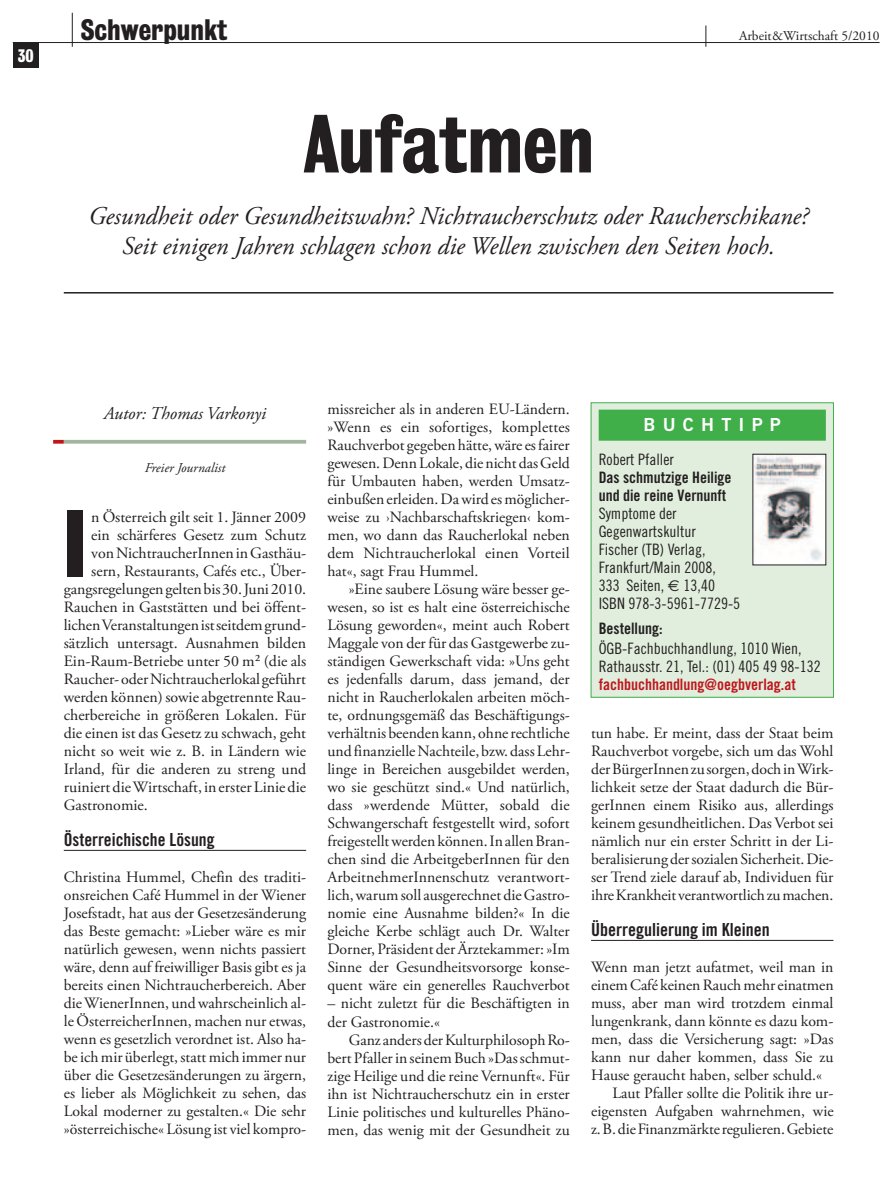
<style>
.page{position:relative;width:893px;height:1191px;background:#fff}
.page>*{position:absolute;margin:0;border:0;box-sizing:border-box;transform-origin:0 0}
.t1{font:86.1px "Bureau Grot Three Seven";color:#231f20}
.t2{font:75px "Bureau Grot Three Seven";color:#231f20}
.t3{font:27px "Bureau Grot Three Seven";color:#231f20}
.t4{font:italic 25.5px/30px "Adobe Garamond Pro";color:#231f20;text-align:center}
.t5{font:18px "Trade Gothic Bold Cond Twenty";color:#231f20}
.t6{font:italic 18px "Adobe Garamond Pro";color:#231f20}
.t7{font:18px "Trade Gothic Bold Two";color:#fff}
.t8{font:16.5px "Bureau Grot Three Seven";color:#fff}
.t9{font:15.75px/18px "Adobe Garamond Pro";color:#231f20;text-align:justify}
.t10{font:15.75px/18px "Trade Gothic Cond Eighteen";color:#231f20}
.t11{font:15.75px/18px "Trade Gothic Bold Cond Twenty";color:#231f20}
.t12{font:15.75px "Trade Gothic Bold Cond Twenty";color:#bf161c}
.t13{font:13.5px "Adobe Garamond Pro";color:#231f20}
.t14{font:italic 13.5px "Adobe Garamond Pro";color:#231f20}
</style>
<div class="page">
<div style="left:13px;top:42px;width:25px;height:26px;background:#231f20"></div>
<hr style="left:13px;top:42px;width:867px;height:1px;background:#231f20">
<hr style="left:72px;top:13px;width:1px;height:34px;background:#231f20">
<svg style="left:705px;top:26px;width:1px;height:21px"></svg>
<hr style="left:64px;top:292px;width:769px;height:1px;background:#231f20">
<hr style="left:64px;top:440px;width:242px;height:3px;background:#a1b59f">
<svg style="left:53px;top:440px;width:11px;height:3px"></svg>
<hr style="left:64px;top:850px;width:242px;height:1px;background:#231f20">
<hr style="left:591px;top:940px;width:242px;height:1px;background:#231f20">
<div style="left:591px;top:403px;width:242px;height:294px;background:#e1eedd"></div>
<div style="left:599px;top:409px;width:227px;height:32px;background:#40ae49"></div>
<div style="left:591px;top:402px;width:243px;height:295px;border:1px solid #40ae49"></div>
<img style="left:755px;top:456px;width:69px;height:107px">
<p class="t8" style="left:18px;top:46px;width:17px">30</p>
<h3 class="t3" style="left:81px;top:15px;width:148px">Schwerpunkt</h3>
<p class="t13" style="left:739px;top:28px;width:142px">Arbeit&amp;Wirtschaft 5/2010</p>
<h2 class="t2" style="left:303px;top:100px;width:292px">Aufatmen</h2>
<h3 class="t4" style="left:88px;top:201px;width:722px">Gesundheit oder Gesundheitswahn? Nichtraucherschutz oder Raucherschikane?<br>Seit einigen Jahren schlagen schon die Wellen zwischen den Seiten hoch.</h3>
<p class="t6" style="left:104px;top:402px;width:164px">Autor: Thomas Varkonyi</p>
<p class="t14" style="left:145px;top:459px;width:82px">Freier Journalist</p>
<h1 class="t1" style="left:64px;top:493px;width:25px">I</h1>
<p class="t9" style="left:91px;top:509px;width:216px">n Österreich gilt seit 1. Jänner 2009</p>
<p class="t9" style="left:91px;top:527px;width:216px">ein schärferes Gesetz zum Schutz</p>
<p class="t9" style="left:91px;top:545px;width:216px">von NichtraucherInnen in Gasthäu-</p>
<p class="t9" style="left:91px;top:563px;width:216px">sern, Restaurants, Cafés etc., Über-</p>
<p class="t9" style="left:64px;top:581px;width:244px">gangsregelungen gelten bis 30. Juni 2010.</p>
<p class="t9" style="left:64px;top:599px;width:244px">Rauchen in Gaststätten und bei öffent-</p>
<p class="t9" style="left:64px;top:617px;width:244px">lichen Veranstaltungen ist seitdem grund-</p>
<p class="t9" style="left:64px;top:635px;width:244px">sätzlich untersagt. Ausnahmen bilden</p>
<p class="t9" style="left:64px;top:653px;width:244px">Ein-Raum-Betriebe unter 50 m² (die als</p>
<p class="t9" style="left:64px;top:671px;width:244px">Raucher- oder Nichtraucherlokal geführt</p>
<p class="t9" style="left:64px;top:689px;width:244px">werden können) sowie abgetrennte Rau-</p>
<p class="t9" style="left:64px;top:707px;width:244px">cherbereiche in größeren Lokalen. Für</p>
<p class="t9" style="left:64px;top:725px;width:244px">die einen ist das Gesetz zu schwach, geht</p>
<p class="t9" style="left:64px;top:743px;width:244px">nicht so weit wie z. B. in Ländern wie</p>
<p class="t9" style="left:64px;top:761px;width:244px">Irland, für die anderen zu streng und</p>
<p class="t9" style="left:64px;top:779px;width:244px">ruiniert die Wirtschaft, in erster Linie die</p>
<p class="t9" style="left:64px;top:797px;width:86px">Gastronomie.</p>
<p class="t5" style="left:64px;top:829px;width:152px">Österreichische Lösung</p>
<p class="t9" style="left:64px;top:869px;width:244px">Christina Hummel, Chefin des traditi&shy;onsreichen Café Hummel in der Wiener Josefstadt, hat aus der Gesetzesänderung das Beste gemacht: »Lieber wäre es mir natürlich gewesen, wenn nichts passiert wäre, denn auf freiwilliger Basis gibt es ja bereits einen Nichtraucherbereich. Aber die WienerInnen, und wahrscheinlich al&shy;le ÖsterreicherInnen, machen nur etwas, wenn es gesetzlich verordnet ist. Also ha&shy;be ich mir überlegt, statt mich immer nur über die Gesetzesänderungen zu ärgern, es lieber als Möglichkeit zu sehen, das Lokal moderner zu gestalten.« Die sehr »österreichische« Lösung ist viel kompro-</p>
<p class="t9" style="left:327px;top:401px;width:244px">missreicher als in anderen EU-Ländern. »Wenn es ein sofortiges, komplettes Rauchverbot gegeben hätte, wäre es fairer gewesen. Denn Lokale, die nicht das Geld für Umbauten haben, werden Umsatz&shy;einbußen erleiden. Da wird es möglicher&shy;weise zu ›Nachbarschaftskriegen‹ kom&shy;men, wo dann das Raucherlokal neben dem Nichtraucherlokal einen Vorteil hat«, sagt Frau Hummel.</p>
<p class="t9" style="left:327px;top:581px;width:244px;text-indent:21px">»Eine saubere Lösung wäre besser ge&shy;wesen, so ist es halt eine österreichische Lösung geworden«, meint auch Robert Maggale von der für das Gastgewerbe zu&shy;ständigen Gewerkschaft vida: »Uns geht es jedenfalls darum, dass jemand, der nicht in Raucherlokalen arbeiten möch&shy;te, ordnungsgemäß das Beschäftigungs&shy;verhältnis beenden kann, ohne rechtliche und finanzielle Nachteile, bzw. dass Lehr&shy;linge in Bereichen ausgebildet werden, wo sie geschützt sind.« Und natürlich, dass »werdende Mütter, sobald die Schwangerschaft festgestellt wird, sofort freigestellt werden können. In allen Bran&shy;chen sind die ArbeitgeberInnen für den ArbeitnehmerInnenschutz verantwort&shy;lich, warum soll ausgerechnet die Gastro&shy;nomie eine Ausnahme bilden?« In die gleiche Kerbe schlägt auch Dr. Walter Dorner, Präsident der Ärztekammer: »Im Sinne der Gesundheitsvorsorge konse&shy;quent wäre ein generelles Rauchverbot</p>
<p class="t9" style="left:327px;top:995px;width:244px">– nicht zuletzt für die Beschäftigten in der Gastronomie.«</p>
<p class="t9" style="left:327px;top:1031px;width:244px;text-indent:21px">Ganz anders der Kulturphilosoph Ro&shy;bert Pfaller in seinem Buch »Das schmut&shy;zige Heilige und die reine Vernunft«. Für ihn ist Nichtraucherschutz ein in erster Linie politisches und kulturelles Phäno&shy;men, das wenig mit der Gesundheit zu</p>
<p class="t7" style="left:644px;top:414px;width:123px">B uchtipp</p>
<p class="t10" style="left:599px;top:450px;width:77px">Robert Pfaller</p>
<p class="t11" style="left:599px;top:468px;width:134px">Das schmutzige Heilige und die reine Vernunft</p>
<p class="t10" style="left:599px;top:504px;width:143px">Symptome der<br>Gegenwartskultur<br>Fischer (TB) Verlag,<br>Frankfurt/Main 2008,<br>333 Seiten, 13,40<br>ISBN 978-3-5961-7729-5</p>
<p class="t11" style="left:599px;top:619px;width:65px">Bestellung:</p>
<p class="t10" style="left:599px;top:639px;width:224px">ÖGB-Fachbuchhandlung, 1010 Wien,<br>Rathausstr. 21, Tel.: (01) 405 49 98-132</p>
<p class="t12" style="left:599px;top:674px;width:199px">fachbuchhandlung@oegbverlag.at</p>
<p class="t9" style="left:591px;top:725px;width:244px">tun habe. Er meint, dass der Staat beim Rauchverbot vorgebe, sich um das Wohl der BürgerInnen zu sorgen, doch in Wirk&shy;lichkeit setze der Staat dadurch die Bür&shy;gerInnen einem Risiko aus, allerdings keinem gesundheitlichen. Das Verbot sei nämlich nur ein erster Schritt in der Li&shy;beralisierung der sozialen Sicherheit. Die&shy;ser Trend ziele darauf ab, Individuen für ihre Krankheit verantwortlich zu machen.</p>
<p class="t5" style="left:591px;top:919px;width:180px">Überregulierung im Kleinen</p>
<p class="t9" style="left:591px;top:959px;width:244px">Wenn man jetzt aufatmet, weil man in</p>
<p class="t9" style="left:591px;top:977px;width:244px">einem Café keinen Rauch mehr einatmen</p>
<p class="t9" style="left:591px;top:995px;width:244px">muss, aber man wird trotzdem einmal</p>
<p class="t9" style="left:591px;top:1013px;width:244px">lungenkrank, dann könnte es dazu kom-</p>
<p class="t9" style="left:591px;top:1031px;width:244px">men, dass die Versicherung sagt: »Das</p>
<p class="t9" style="left:591px;top:1049px;width:244px">kann nur daher kommen, dass Sie zu</p>
<p class="t9" style="left:591px;top:1067px;width:232px">Hause geraucht haben, selber schuld.«</p>
<p class="t9" style="left:612px;top:1085px;width:223px">Laut Pfaller sollte die Politik ihre ur-</p>
<p class="t9" style="left:591px;top:1103px;width:244px">eigensten Aufgaben wahrnehmen, wie</p>
<p class="t9" style="left:591px;top:1121px;width:244px">z. B. die Finanzmärkte regulieren. Gebiete</p>
</div>
